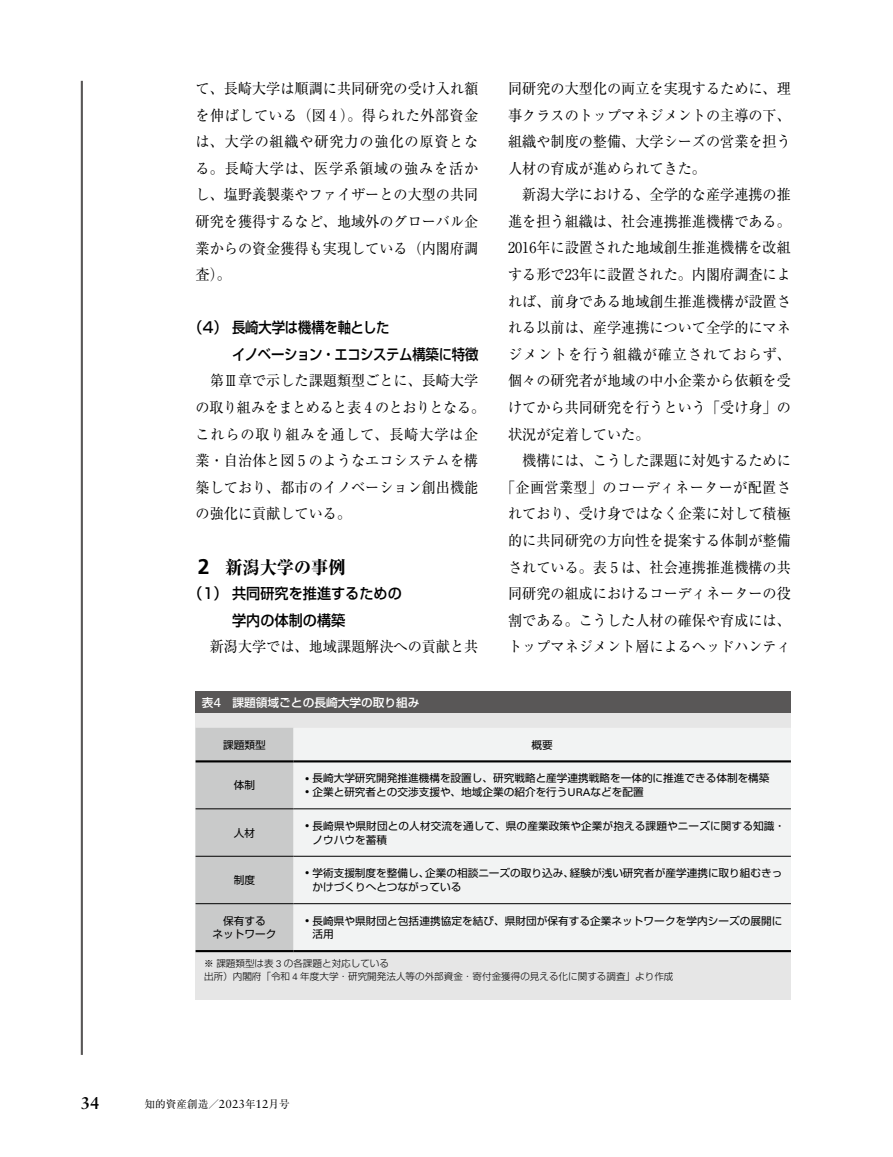
<style>
.page{position:relative;width:893px;height:1157px;background:#fff}
.page>*{position:absolute;margin:0;border:0;box-sizing:border-box;transform-origin:0 0}
.t1{font:800 18px "Ryumin Pr 6 N";color:#000;scale:.95 1}
.t2{font:700 16.95px "Sabon LT Std";color:#000}
.t3{font:14.85px/26.5px "Ryumin Pr 6 N";color:#000;text-align:justify;scale:.95 1}
.t4{font:500 14.85px/26.5px "Shin Go Pr 6 N";letter-spacing:-.01em;color:#000;scale:.95 1}
.t5{font:500 11.7px "Shin Go Pr 6 N";color:#fff}
.t6{font:10.65px/13.8px "Shin Go Pr 6 N";color:#000}
.t7{font:10.65px "Ryumin Pr 6 N";color:#000}
.t8{font:300 9.6px/12.8px "Shin Go Pr 6 N";color:#000}
.s1{font-family:"Frutiger LT Std";font-weight:700;font-size:21.3px}
.s2{font-family:"Univers LT Std";font-weight:400;font-size:12.9px}
.s3{font-family:"Univers LT Std"}
.s4{font-family:"Sabon LT Std";font-size:11.7px}
</style>
<div class="page">
<hr style="left:81px;top:81px;width:2px;height:973px;background:#595757">
<div style="left:196px;top:691px;width:595px;height:22px;background:#595757"></div>
<div style="left:196px;top:713px;width:595px;height:286px;background:#e6e6e6"></div>
<div style="left:196px;top:728px;width:97px;height:222px;background:#c9caca"></div>
<div style="left:293px;top:728px;width:498px;height:222px;background:#f2f3f3"></div>
<hr style="left:196px;top:808px;width:97px;height:1px;background:#000">
<hr style="left:293px;top:808px;width:498px;height:1px;background:#000">
<hr style="left:196px;top:856px;width:97px;height:1px;background:#000">
<hr style="left:293px;top:856px;width:498px;height:1px;background:#000">
<hr style="left:196px;top:903px;width:97px;height:1px;background:#000">
<hr style="left:293px;top:903px;width:498px;height:1px;background:#000">
<hr style="left:196px;top:760px;width:97px;height:2px;background:#000">
<hr style="left:293px;top:760px;width:498px;height:2px;background:#000">
<hr style="left:196px;top:950px;width:97px;height:2px;background:#000">
<hr style="left:293px;top:950px;width:498px;height:2px;background:#000">
<p class="t3" style="left:196px;top:74px;width:299px">て、長崎大学は順調に共同研究の受け入れ額を伸ばしている（図 4 ）。得られた外部資金は、大学の組織や研究力の強化の原資となる。長崎大学は、医学系領域の強みを活かし、塩野義製薬やファイザーとの大型の共同研究を獲得するなど、地域外のグローバル企業からの資金獲得も実現している（内閣府調査）。</p>
<p class="t4" style="left:232px;top:313px;width:261px;text-indent:-43px">（4） 長崎大学は機構を軸とした<br>イノベーション・エコシステム構築に特徴</p>
<p class="t3" style="left:195px;top:367px;width:307px;text-align:left;text-indent:14px">第Ⅲ章で示した課題類型ごとに、長崎大学の取り組みをまとめると表 4 のとおりとなる。これらの取り組みを通して、長崎大学は企業・自治体と図 5 のようなエコシステムを構築しており、都市のイノベーション創出機能の強化に貢献している。</p>
<p class="t1" style="left:198px;top:553px;width:157px"><span class="s1">2</span> 新潟大学の事例</p>
<p class="t4" style="left:232px;top:579px;width:180px;text-indent:-44px">（1） 共同研究を推進するための学内の体制の構築</p>
<p class="t3" style="left:210px;top:632px;width:284px">新潟大学では、地域課題解決への貢献と共</p>
<p class="t3" style="left:508px;top:74px;width:299px">同研究の大型化の両立を実現するために、理事クラスのトップマネジメントの主導の下、組織や制度の整備、大学シーズの営業を担う人材の育成が進められてきた。</p>
<p class="t3" style="left:508px;top:181px;width:299px;text-indent:14px">新潟大学における、全学的な産学連携の推進を担う組織は、社会連携推進機構である。2016年に設置された地域創生推進機構を改組する形で23年に設置された。内閣府調査によれば、前身である地域創生推進機構が設置される以前は、産学連携について全学的にマネジメントを行う組織が確立されておらず、個々の研究者が地域の中小企業から依頼を受けてから共同研究を行うという「受け身」の状況が定着していた。</p>
<p class="t3" style="left:501px;top:446px;width:307px;text-align:right">機構には、こうした課題に対処するために<br>「企画営業型」のコーディネーターが配置されており、受け身ではなく企業に対して積極的に共同研究の方向性を提案する体制が整備されている。表 5 は、社会連携推進機構の共同研究の組成におけるコーディネーターの役割である。こうした人材の確保や育成には、トップマネジメント層によるヘッドハンティ</p>
<p class="t5" style="left:202px;top:692px;width:219px">表<span class="s2">4</span>　課題領域ごとの長崎大学の取り組み</p>
<p class="t6" style="left:223px;top:737px;width:44px">課題類型</p>
<p class="t6" style="left:531px;top:737px;width:23px">概要</p>
<p class="t6" style="left:234px;top:777px;width:23px">体制</p>
<p class="t6" style="left:305px;top:770px;width:466px"><sup>●</sup> 長崎大学研究開発推進機構を設置し、研究戦略と産学連携戦略を一体的に推進できる体制を構築</p>
<p class="t6" style="left:305px;top:784px;width:340px"><sup>●</sup> 企業と研究者との交渉支援や、地域企業の紹介を行う<span class="s3">URA</span>などを配置</p>
<p class="t6" style="left:234px;top:825px;width:23px">人材</p>
<p class="t6" style="left:313px;top:818px;width:474px;text-indent:-7px"><sup>●</sup> 長崎県や県財団との人材交流を通して、県の産業政策や企業が抱える課題やニーズに関する知識・ノウハウを蓄積</p>
<p class="t6" style="left:234px;top:872px;width:23px">制度</p>
<p class="t6" style="left:313px;top:865px;width:471px;text-indent:-7px"><sup>●</sup> 学術支援制度を整備し、企業の相談ニーズの取り込み、経験が浅い研究者が産学連携に取り組むきっかけづくりへとつながっている</p>
<p class="t6" style="left:213px;top:912px;width:65px;text-align:center">保有する<br>ネットワーク</p>
<p class="t6" style="left:313px;top:912px;width:471px;text-indent:-7px"><sup>●</sup> 長崎県や県財団と包括連携協定を結び、県財団が保有する企業ネットワークを学内シーズの展開に活用</p>
<p class="t8" style="left:204px;top:956px;width:471px">※ 課題類型は表 <span class="s3">3</span> の各課題と対応している<br>出所）内閣府「令和 <span class="s3">4</span> 年度大学・研究開発法人等の外部資金・寄付金獲得の見える化に関する調査」より作成</p>
<p class="t2" style="left:81px;top:1093px;width:20px">34</p>
<p class="t7" style="left:145px;top:1095px;width:147px">知的資産創造／<span class="s4">2023</span>年<span class="s4">12</span>月号</p>
</div>
